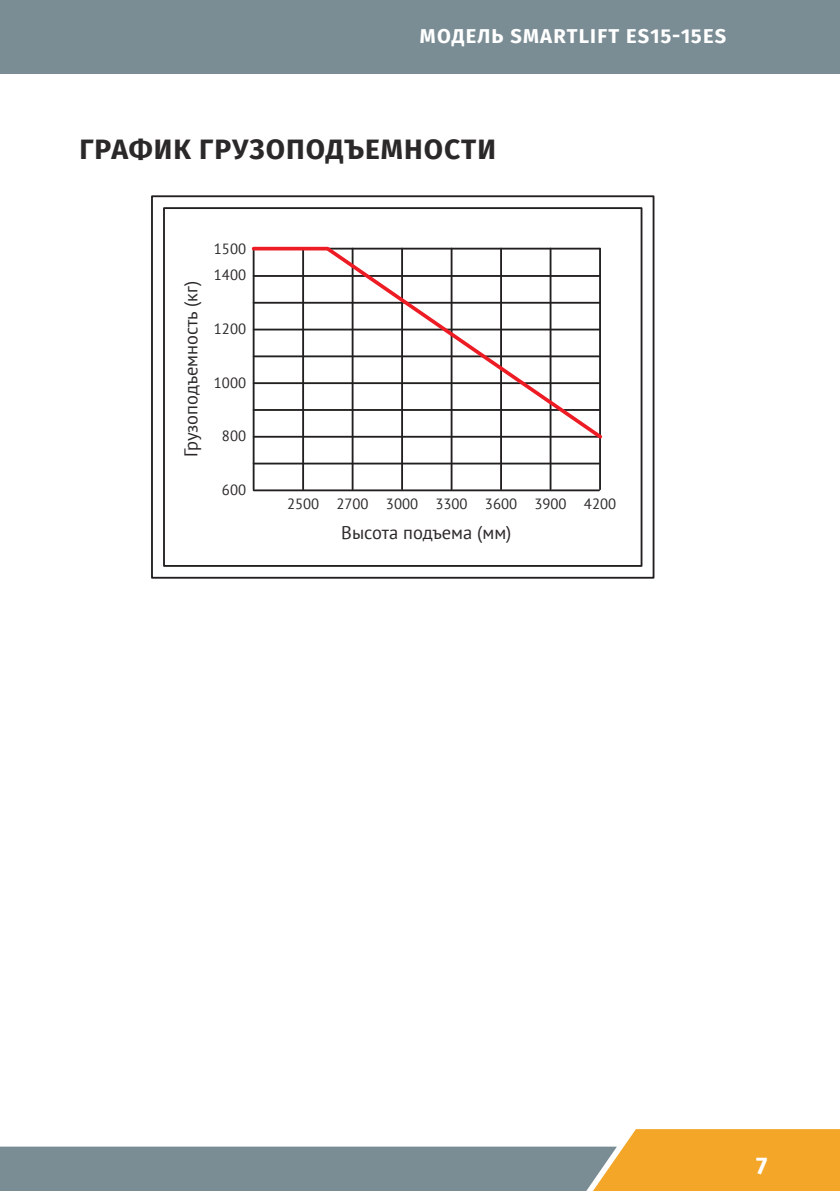
<style>
.page{position:relative;width:840px;height:1191px;background:#fff}
.page>*{position:absolute;margin:0;border:0;box-sizing:border-box;transform-origin:0 0}
.t1{font:700 28px "Fira Sans OT";letter-spacing:.035em;color:#2b2829}
.t2{font:700 24px "Fira Sans OT";color:#fff}
.t3{font:700 20px "Fira Sans OT";letter-spacing:.06em;color:#fff}
.t4{font:18.4px "PT Sans";color:#2b2829}
.t5{font:14.8px "PT Sans";color:#2b2829}
</style>
<div class="page">
<div style="left:0;top:0;width:839px;height:74px;background:#7a8c94"></div>
<svg style="left:0;top:1129px;width:839px;height:62px"></svg>
<div style="left:163px;top:207px;width:479px;height:360px;border:2px solid #221f1f"></div>
<div style="left:151px;top:195px;width:503px;height:383px;border:2px solid #221f1f"></div>
<hr style="left:252px;top:248px;width:2px;height:241px;background:#221f1f">
<hr style="left:253px;top:462px;width:345px;height:2px;background:#221f1f">
<hr style="left:253px;top:489px;width:345px;height:2px;background:#221f1f">
<hr style="left:450px;top:248px;width:2px;height:241px;background:#221f1f">
<hr style="left:401px;top:248px;width:2px;height:241px;background:#221f1f">
<hr style="left:351px;top:248px;width:2px;height:241px;background:#221f1f">
<hr style="left:302px;top:248px;width:2px;height:241px;background:#221f1f">
<hr style="left:500px;top:248px;width:1px;height:241px;background:#221f1f">
<hr style="left:549px;top:248px;width:2px;height:241px;background:#221f1f">
<hr style="left:598px;top:248px;width:2px;height:241px;background:#221f1f">
<svg style="left:251px;top:246px;width:352px;height:196px"></svg>
<h3 class="t3" style="left:419px;top:22px;width:307px">МОДЕЛЬ SMARTLIFT ES15-15ES</h3>
<h1 class="t1" style="left:79px;top:130px;width:418px">ГРАФИК ГРУЗОПОДЪЕМНОСТИ</h1>
<p class="t4" style="left:179px;top:457px;width:178px;rotate:-90deg">Грузоподъемность (кг)</p>
<p class="t5" style="left:214px;top:240px;width:34px">1500</p>
<p class="t5" style="left:214px;top:267px;width:34px">1400</p>
<p class="t5" style="left:214px;top:320px;width:34px">1200</p>
<p class="t5" style="left:214px;top:374px;width:34px">1000</p>
<p class="t5" style="left:222px;top:427px;width:26px">800</p>
<p class="t5" style="left:222px;top:481px;width:26px">600</p>
<p class="t5" style="left:287px;top:495px;width:330px">2500 2700 3000 3300 3600 3900 4200</p>
<p class="t4" style="left:341px;top:520px;width:171px">Высота подъема (мм)</p>
<h2 class="t2" style="left:755px;top:1148px;width:13px">7</h2>
</div>
